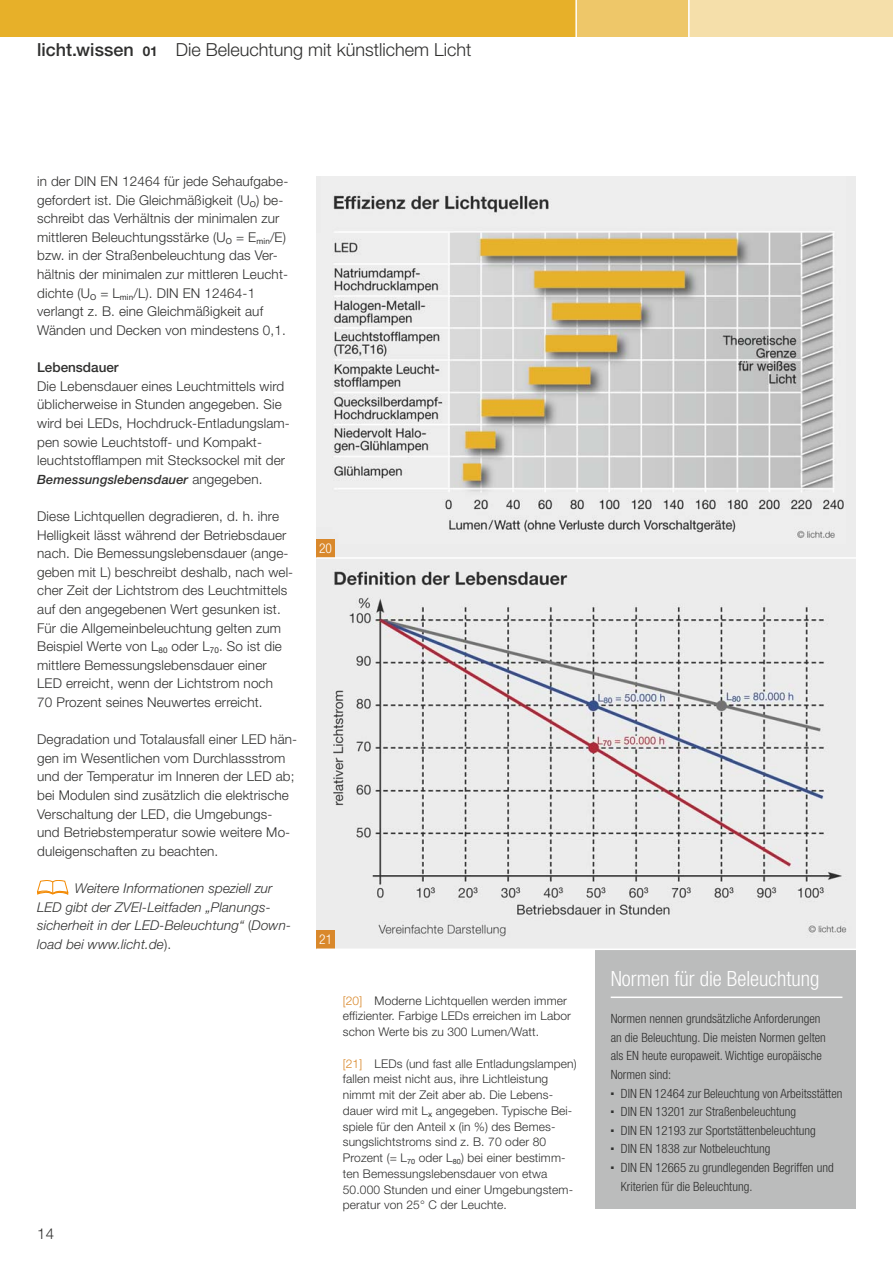
<style>
.page{position:relative;width:893px;height:1263px;background:#fff}
.page>*{position:absolute;margin:0;border:0;box-sizing:border-box;transform-origin:0 0}
.t1{font:300 condensed 21px "Helvetica Neue LT Pro";color:#fff}
.t2{font:300 18px "Helvetica Neue LT Pro";color:#2f2f2e}
.t3{font:300 15px "Helvetica Neue LT Pro";color:#2f2f2e}
.t4{font:300 13.5px/18.6px "Helvetica Neue LT Pro";letter-spacing:.01em;color:#2f2f2e}
.t5{font:italic 300 13.5px/18.6px "Helvetica Neue LT Pro";letter-spacing:.01em;color:#2f2f2e}
.t6{font:500 13.5px "Helvetica Neue LT Pro";color:#2f2f2e}
.t7{font:300 condensed 13.5px "Helvetica Neue LT Pro";color:#fff}
.t8{font:300 condensed 12.75px/18.6px "Helvetica Neue LT Pro";color:#2f2f2e}
.t9{font:italic 500 12.75px "Helvetica Neue LT Pro";letter-spacing:.01em;color:#2f2f2e}
.t10{font:300 12px/15.8px "Helvetica Neue LT Pro";letter-spacing:.01em;color:#2f2f2e}
.s1{font-weight:500}
.s2{font-weight:700;font-size:13.5px}
.s3{font-weight:300;font-style:normal;font-size:13.5px}
.s4{font-style:normal}
.s5{color:#d9882b}
</style>
<div class="page">
<div style="left:0;top:0;width:577px;height:37px;background:#e7b029"></div>
<div style="left:577px;top:0;width:111px;height:37px;background:#eec769"></div>
<div style="left:689px;top:0;width:204px;height:37px;background:#f5dfaa"></div>
<hr style="left:575px;top:0;width:2px;height:37px;background:#fff">
<hr style="left:688px;top:0;width:2px;height:37px;background:#fff">
<div style="left:595px;top:949px;width:261px;height:260px;background:#bbbcbc"></div>
<hr style="left:611px;top:996px;width:231px;height:2px;background:#fff">
<img style="left:316px;top:176px;width:540px;height:377px">
<img style="left:316px;top:559px;width:540px;height:389px">
<div style="left:316px;top:539px;width:19px;height:19px;background:#d9882b"></div>
<div style="left:316px;top:930px;width:19px;height:19px;background:#d9882b"></div>
<hr style="left:316px;top:557px;width:547px;height:2px;background:#fff">
<hr style="left:316px;top:948px;width:546px;height:2px;background:#fff">
<svg style="left:37px;top:880px;width:31px;height:14px"></svg>
<h2 class="t2" style="left:37px;top:43px;width:436px"><span class="s1">licht.wissen</span> <span class="s2">01</span> Die Beleuchtung mit künstlichem Licht</h2>
<p class="t4" style="left:37px;top:173px;width:253px">in der DIN EN 12464 für jede Sehaufgabe&shy;gefordert ist. Die Gleichmäßigkeit (U<sub>O</sub>) be&shy;schreibt das Verhältnis der minimalen zur mittleren Beleuchtungsstärke (U<sub>O</sub> = E<sub>min</sub>/E) bzw. in der Straßenbeleuchtung das Ver&shy;hältnis der minimalen zur mittleren Leucht&shy;dichte (U<sub>O</sub> = L<sub>min</sub>/L). DIN EN 12464-1 verlangt z. B. eine Gleichmäßigkeit auf Wänden und Decken von mindestens 0,1.</p>
<p class="t6" style="left:37px;top:362px;width:83px">Lebensdauer</p>
<p class="t4" style="left:37px;top:378px;width:254px">Die Lebensdauer eines Leuchtmittels wird üblicherweise in Stunden angegeben. Sie wird bei LEDs, Hochdruck-Entladungslam&shy;pen sowie Leuchtstoff- und Kompakt&shy;leuchtstofflampen mit Stecksockel mit der</p>
<p class="t9" style="left:37px;top:475px;width:227px">Bemessungslebensdauer <span class="s3">angegeben.</span></p>
<p class="t4" style="left:37px;top:508px;width:258px">Diese Lichtquellen degradieren, d. h. ihre Helligkeit lässt während der Betriebsdauer nach. Die Bemessungslebensdauer (ange&shy;geben mit L) beschreibt deshalb, nach wel&shy;cher Zeit der Lichtstrom des Leuchtmittels auf den angegebenen Wert gesunken ist.<br>Für die Allgemeinbeleuchtung gelten zum Beispiel Werte von L<sub>80</sub> oder L<sub>70</sub>. So ist die mittlere Bemessungslebensdauer einer LED erreicht, wenn der Lichtstrom noch<br>70 Prozent seines Neuwertes erreicht.</p>
<p class="t4" style="left:37px;top:731px;width:261px">Degradation und Totalausfall einer LED hän&shy;gen im Wesentlichen vom Durchlassstrom und der Temperatur im Inneren der LED ab; bei Modulen sind zusätzlich die elektrische Verschaltung der LED, die Umgebungs&shy;und Betriebstemperatur sowie weitere Mo&shy;duleigenschaften zu beachten.</p>
<p class="t5" style="left:37px;top:880px;width:255px;text-indent:38px">Weitere Informationen speziell zur LED gibt der ZVEI-Leitfaden „Planungs&shy;sicherheit in der LED-Beleuchtung“ <span class="s4">(</span>Down - load bei www.licht.de<span class="s4">).</span></p>
<p class="t3" style="left:37px;top:1228px;width:18px">14</p>
<p class="t7" style="left:319px;top:544px;width:14px">20</p>
<p class="t7" style="left:319px;top:934px;width:14px">21</p>
<p class="t10" style="left:343px;top:994px;width:230px"><span class="s5">[20]</span> Moderne Lichtquellen werden immer effizienter. Farbige LEDs erreichen im Labor schon Werte bis zu 300 Lumen/Watt.</p>
<p class="t10" style="left:343px;top:1057px;width:235px"><span class="s5">[21]</span> LEDs (und fast alle Entladungslampen) fallen meist nicht aus, ihre Lichtleistung nimmt mit der Zeit aber ab. Die Lebens&shy;dauer wird mit L<sub>x</sub> angegeben. Typische Bei&shy;spiele für den Anteil x (in %) des Bemes&shy;sungslichtstroms sind z. B. 70 oder 80<br>Prozent (= L<sub>70</sub> oder L<sub>80</sub>) bei einer bestimm&shy;ten Bemessungslebensdauer von etwa 50.000 Stunden und einer Umgebungstem&shy;peratur von 25° C der Leuchte.</p>
<h1 class="t1" style="left:611px;top:971px;width:210px">Normen für die Beleuchtung</h1>
<p class="t8" style="left:611px;top:1010px;width:217px">Normen nennen grundsätzliche Anforderungen an die Beleuchtung. Die meisten Normen gelten als EN heute europaweit. Wichtige europäische Normen sind:</p>
<p class="t8" style="left:621px;top:1085px;width:223px">DIN EN 12464 zur Beleuchtung von Arbeitsstätten DIN EN 13201 zur Straßenbeleuchtung<br>DIN EN 12193 zur Sportstättenbeleuchtung<br>DIN EN 1838 zur Notbeleuchtung<br>DIN EN 12665 zu grundlegenden Begriffen und Kriterien für die Beleuchtung.</p>
</div>
